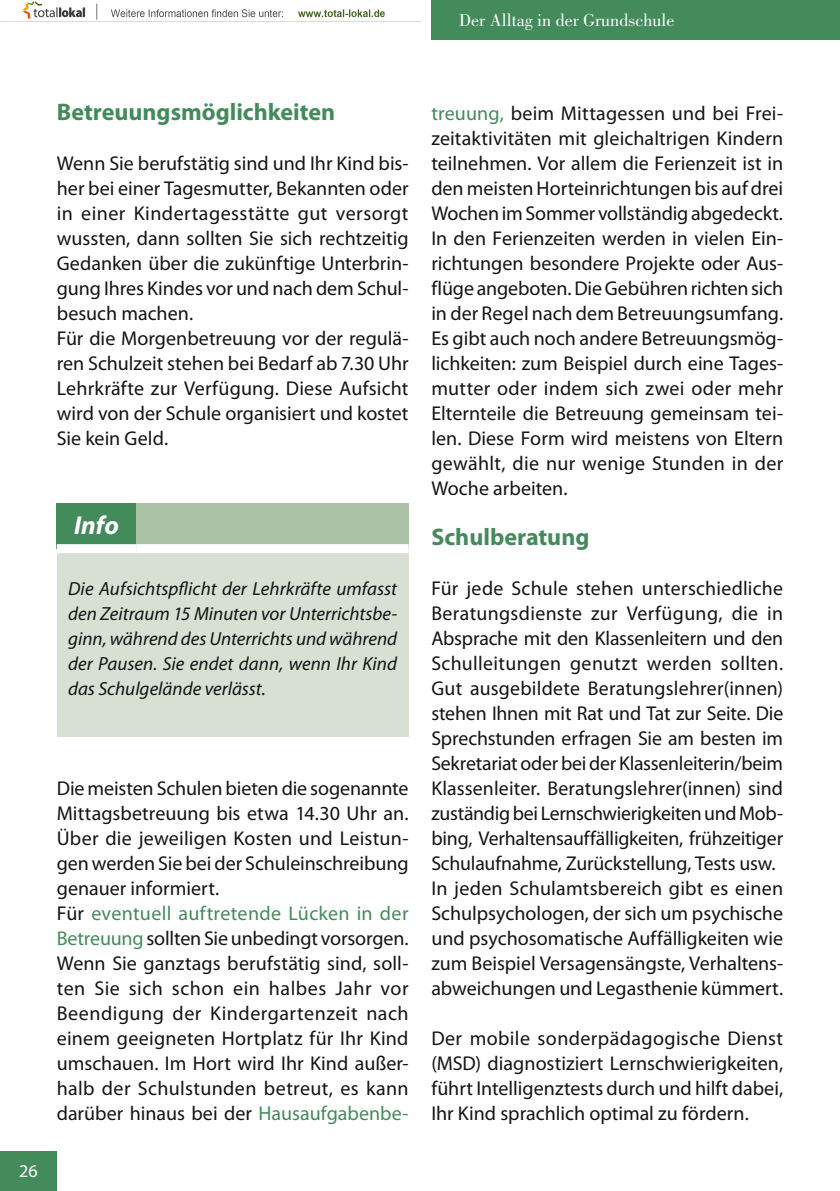
<style>
.page{position:relative;width:840px;height:1191px;background:#fff}
.page>*{position:absolute;margin:0;border:0;box-sizing:border-box;transform-origin:0 0}
.t1{font:italic 700 26px "Myriad Pro";color:#fff}
.t2{font:700 24px "Myriad Pro";color:#438b5b}
.t3{font:20px/25px "Myriad Pro";color:#131413}
.t4{font:italic 19px/25px "Myriad Pro";color:#131413;text-align:justify}
.t5{font:18px "Bodoni Std";color:#fff}
.t6{font:18px "Myriad Pro";color:#fff}
.s1{color:#438b5b}
</style>
<div class="page">
<div style="left:0;top:1151px;width:57px;height:40px;background:#438b5b"></div>
<div style="left:431px;top:0;width:408px;height:40px;background:#438b5b"></div>
<hr style="left:839px;top:0;width:1px;height:40px;background:#abc2a6">
<div style="left:57px;top:503px;width:79px;height:45px;background:#438b5b"></div>
<div style="left:136px;top:503px;width:272px;height:45px;background:#abc2a6"></div>
<div style="left:57px;top:548px;width:351px;height:189px;background:#d7e0d2"></div>
<div style="left:57px;top:544px;width:79px;height:9px;background:#fff"></div>
<div style="left:136px;top:544px;width:272px;height:9px;background:#fff"></div>
<img style="left:0;top:1px;width:420px;height:21px">
<p class="t5" style="left:459px;top:10px;width:216px">Der Alltag in der Grundschule</p>
<p class="t2" style="left:57px;top:96px;width:280px">Betreuungsmöglichkeiten</p>
<p class="t3" style="left:57px;top:150px;width:353px">Wenn Sie berufstätig sind und Ihr Kind bis&shy;her bei einer Tagesmutter, Bekannten oder in einer Kindertagesstätte gut versorgt wussten, dann sollten Sie sich rechtzeitig Gedanken über die zukünftige Unterbrin&shy;gung Ihres Kindes vor und nach dem Schul&shy;besuch machen.<br>Für die Morgenbetreuung vor der regulä&shy;ren Schulzeit stehen bei Bedarf ab 7.30 Uhr Lehrkräfte zur Verfügung. Diese Aufsicht wird von der Schule organisiert und kostet Sie kein Geld.</p>
<h1 class="t1" style="left:74px;top:508px;width:46px">Info</h1>
<p class="t4" style="left:68px;top:576px;width:330px">Die Aufsichtspflicht der Lehrkräfte umfasst den Zeitraum 15 Minuten vor Unterrichtsbe&shy;ginn, während des Unterrichts und während der Pausen. Sie endet dann, wenn Ihr Kind das Schulgelände verlässt.</p>
<p class="t6" style="left:19px;top:1160px;width:20px">26</p>
<p class="t3" style="left:57px;top:775px;width:353px">Die meisten Schulen bieten die sogenannte Mittagsbetreuung bis etwa 14.30 Uhr an.<br>Über die jeweiligen Kosten und Leistun&shy;gen werden Sie bei der Schuleinschreibung genauer informiert.<br>Für <span class="s1">eventuell auftretende Lücken in der Betreuung</span> sollten Sie unbedingt vorsorgen.<br>Wenn Sie ganztags berufstätig sind, soll&shy;ten Sie sich schon ein halbes Jahr vor Beendigung der Kindergartenzeit nach einem geeigneten Hortplatz für Ihr Kind umschauen. Im Hort wird Ihr Kind außer&shy;halb der Schulstunden betreut, es kann darüber hinaus bei der <span class="s1">Hausaufgabenbe-</span></p>
<p class="t3" style="left:431px;top:100px;width:353px;text-align:justify"><span class="s1">treuung,</span> beim Mittagessen und bei Frei&shy;zeitaktivitäten mit gleichaltrigen Kindern teilnehmen. Vor allem die Ferienzeit ist in den meisten Horteinrichtungen bis auf drei Wochen im Sommer vollständig abgedeckt.<br>In den Ferienzeiten werden in vielen Ein&shy;richtungen besondere Projekte oder Aus&shy;flüge angeboten. Die Gebühren richten sich in der Regel nach dem Betreuungsumfang.<br>Es gibt auch noch andere Betreuungsmög&shy;lichkeiten: zum Beispiel durch eine Tages&shy;mutter oder indem sich zwei oder mehr Elternteile die Betreuung gemeinsam tei&shy;len. Diese Form wird meistens von Eltern gewählt, die nur wenige Stunden in der Woche arbeiten.</p>
<p class="t2" style="left:431px;top:521px;width:159px">Schulberatung</p>
<p class="t3" style="left:431px;top:575px;width:353px">Für jede Schule stehen unterschiedliche Beratungsdienste zur Verfügung, die in Absprache mit den Klassenleitern und den Schulleitungen genutzt werden sollten.<br>Gut ausgebildete Beratungslehrer(innen) stehen Ihnen mit Rat und Tat zur Seite. Die Sprechstunden erfragen Sie am besten im Sekretariat oder bei der Klassenleiterin/beim Klassenleiter. Beratungslehrer(innen) sind zuständig bei Lernschwierigkeiten und Mob&shy;bing, Verhaltensauffälligkeiten, frühzeitiger Schulaufnahme, Zurückstellung, Tests usw.<br>In jeden Schulamtsbereich gibt es einen Schulpsychologen, der sich um psychische und psychosomatische Auffälligkeiten wie zum Beispiel Versagensängste, Verhaltens&shy;abweichungen und Legasthenie kümmert.</p>
<p class="t3" style="left:431px;top:1025px;width:353px;text-align:justify">Der mobile sonderpädagogische Dienst (MSD) diagnostiziert Lernschwierigkeiten, führt Intelligenztests durch und hilft dabei, Ihr Kind sprachlich optimal zu fördern.</p>
</div>
